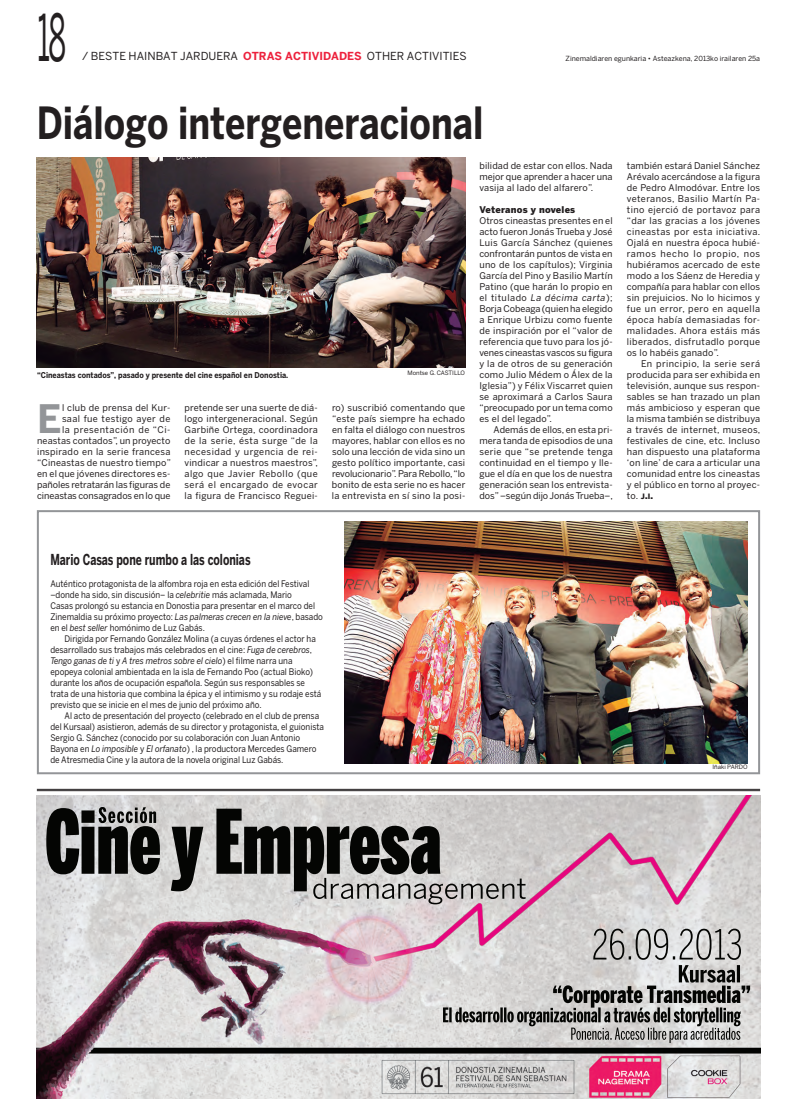
<style>
.page{position:relative;width:797px;height:1106px;background:#fff}
.page>*{position:absolute;margin:0;border:0;box-sizing:border-box;transform-origin:0 0}
.t1{font:64px "Benton Sans";color:#231f20;scale:.45 1}
.t2{font:700 44px "Benton Sans";color:#231f20;scale:.8 1}
.t3{font:700 38.9px "Benton Sans";color:#939598}
.t4{font:700 15px "Benton Sans";color:#231f20;scale:.7 1}
.t5{font:11px "Benton Sans";color:#231f20}
.t6{font:9.2px/11px "Benton Sans";letter-spacing:.025em;color:#231f20;text-align:justify}
.t7{font:9.2px "Benton Sans";letter-spacing:.005em;color:#231f20}
.t8{font:9.2px "Benton Sans";letter-spacing:.045em;color:#231f20}
.t9{font:9.2px "Benton Sans";letter-spacing:-.005em;color:#231f20}
.t10{font:9.2px "Benton Sans";color:#231f20}
.t11{font:italic 9.2px "Benton Sans";letter-spacing:.05em;color:#231f20}
.t12{font:9.2px "Benton Sans";letter-spacing:.05em;color:#231f20}
.t13{font:9.2px "Benton Sans";letter-spacing:.065em;color:#231f20}
.t14{font:900 9.2px "Benton Sans";letter-spacing:.03em;color:#231f20}
.t15{font:9px "Benton Sans";color:#231f20;scale:.9 1}
.t16{font:italic 9px "Benton Sans";color:#231f20;scale:.9 1}
.t17{font:700 8px "Benton Sans";color:#231f20;scale:.9 1}
.t18{font:7px "Benton Sans";color:#231f20}
.t19{font:6px "Benton Sans";color:#231f20}
.s1{font-weight:700;color:#ed213c}
.s2{font-style:normal}
.s3{font-family:"Benton Sans Black SC800";font-size:7.4px}
.s4{font-family:"Benton Sans Black SC800"}
.s5{font-style:italic}
</style>
<div class="page">
<div style="left:37px;top:510px;width:723px;height:264px;border:2px solid #939598"></div>
<img style="left:37px;top:158px;width:428px;height:209px">
<img style="left:37px;top:795px;width:723px;height:303px">
<hr style="left:37px;top:789px;width:723px;height:1px;background:#231f20">
<hr style="left:37px;top:790px;width:723px;height:1px;background:#231f20">
<img style="left:344px;top:521px;width:403px;height:242px">
<p class="t1" style="left:37px;top:0;width:66px">18</p>
<p class="t5" style="left:82px;top:50px;width:386px">/ beste hainbat jarduera <span class="s1">otras actividades</span> other activities</p>
<p class="t18" style="left:565px;top:54px;width:196px">Zinemaldiaren egunkaria • Asteazkena, 2013ko irailaren 25a</p>
<p class="t2" style="left:37px;top:97px;width:559px">Diálogo intergeneracional</p>
<p class="t17" style="left:37px;top:370px;width:281px">“Cineastas contados”, pasado y presente del cine español en Donostia.</p>
<p class="t19" style="left:407px;top:369px;width:34px">Montse G. CASTI</p>
<p class="t19" style="left:454px;top:369px;width:12px">LLO</p>
<p class="t6" style="left:37px;top:402px;width:135px;text-align:right">l club de prensa del Kur-<br>saal fue testigo ayer de<br>la presentación de “Ci&shy;neastas contados”, un proyecto inspirado en la serie francesa “Cineastas de nuestro tiempo” en el que jóvenes directores es&shy;pañoles retratarán las figuras de cineastas consagrados en lo que</p>
<p class="t6" style="left:184px;top:402px;width:135px">pretende ser una suerte de diá&shy;logo intergeneracional. Según Garbiñe Ortega, coordinadora de la serie, ésta surge “de la necesidad y urgencia de rei&shy;vindicar a nuestros maestros”, algo que Javier Rebollo (que será el encargado de evocar la figura de Francisco Reguei-</p>
<p class="t6" style="left:332px;top:402px;width:135px">ro) suscribió comentando que “este país siempre ha echado en falta el diálogo con nuestros mayores, hablar con ellos es no solo una lección de vida sino un gesto político importante, casi revolucionario”. Para Rebollo, “lo bonito de esta serie no es hacer la entrevista en sí sino la posi-</p>
<p class="t3" style="left:37px;top:396px;width:22px">E</p>
<p class="t6" style="left:479px;top:160px;width:135px">bilidad de estar con ellos. Nada mejor que aprender a hacer una vasija al lado del alfarero”.</p>
<p class="t14" style="left:479px;top:204px;width:97px">Veteranos y noveles</p>
<p class="t6" style="left:479px;top:215px;width:135px">Otros cineastas presentes en el</p>
<p class="t7" style="left:479px;top:226px;width:135px">acto fueron Jonás Trueba y José</p>
<p class="t6" style="left:479px;top:237px;width:135px">Luis García Sánchez (quienes</p>
<p class="t7" style="left:479px;top:248px;width:135px">confrontarán puntos de vista en</p>
<p class="t6" style="left:479px;top:259px;width:135px">uno de los capítulos); Virginia</p>
<p class="t6" style="left:479px;top:270px;width:135px">García del Pino y Basilio Martín</p>
<p class="t6" style="left:479px;top:281px;width:135px">Patino (que harán lo propio en</p>
<p class="t11" style="left:479px;top:292px;width:135px"><span class="s2">el titulado</span> La décima carta<span class="s2">);</span></p>
<p class="t9" style="left:479px;top:303px;width:135px">Borja Cobeaga (quien ha elegido</p>
<p class="t6" style="left:479px;top:314px;width:135px">a Enrique U rbizu como fuente</p>
<p class="t6" style="left:479px;top:325px;width:135px">de inspiración por el “valor de</p>
<p class="t6" style="left:479px;top:336px;width:135px">referencia que tuvo para los jó-</p>
<p class="t9" style="left:479px;top:347px;width:135px">venes cineastas vascos su figura</p>
<p class="t6" style="left:479px;top:358px;width:135px">y la de otros de su generación</p>
<p class="t6" style="left:479px;top:369px;width:135px">como Julio Médem o Álex de la</p>
<p class="t6" style="left:479px;top:380px;width:135px">Iglesia”) y Félix Viscarret quien</p>
<p class="t6" style="left:479px;top:391px;width:135px">se aproximará a Carlos Saura</p>
<p class="t7" style="left:479px;top:402px;width:135px">“preocupado por un tema como</p>
<p class="t6" style="left:479px;top:413px;width:74px">es el del legado”.</p>
<p class="t7" style="left:493px;top:424px;width:121px">Además de ellos, en esta pri-</p>
<p class="t7" style="left:479px;top:435px;width:135px">mera tanda de episodios de una</p>
<p class="t6" style="left:479px;top:446px;width:135px">serie que “se pretende tenga</p>
<p class="t6" style="left:479px;top:457px;width:135px">continuidad en el tiempo y lle-</p>
<p class="t6" style="left:479px;top:468px;width:135px">gue el día en que los de nuestra</p>
<p class="t6" style="left:479px;top:479px;width:135px">generación sean los entrevista-</p>
<p class="t10" style="left:479px;top:490px;width:135px">dos” –según dijo Jonás Trueba–,</p>
<p class="t6" style="left:627px;top:160px;width:135px">también estará Daniel Sánchez</p>
<p class="t6" style="left:627px;top:171px;width:135px">Arévalo acercándose a la figura</p>
<p class="t6" style="left:627px;top:182px;width:135px">de Pedro Almodóvar. Entre los</p>
<p class="t8" style="left:627px;top:193px;width:135px">veteranos, Basilio Martín Pa-</p>
<p class="t8" style="left:627px;top:204px;width:135px">tino ejerció de portavoz para</p>
<p class="t6" style="left:627px;top:215px;width:135px">“dar las gracias a los jóvenes</p>
<p class="t8" style="left:627px;top:226px;width:135px">cineastas por esta iniciativa.</p>
<p class="t6" style="left:627px;top:237px;width:135px">Ojalá en nuestra época hubié-</p>
<p class="t13" style="left:627px;top:248px;width:135px">ramos hecho lo propio, nos</p>
<p class="t6" style="left:627px;top:259px;width:135px">hubiéramos acercado de este</p>
<p class="t6" style="left:627px;top:270px;width:135px">modo a los Sáenz de Heredia y</p>
<p class="t6" style="left:627px;top:281px;width:135px">compañía para hablar con ellos</p>
<p class="t6" style="left:627px;top:292px;width:135px">sin prejuicios. No lo hicimos y</p>
<p class="t8" style="left:627px;top:303px;width:135px">fue un error, pero en aquella</p>
<p class="t6" style="left:627px;top:314px;width:135px">época había demasiadas for-</p>
<p class="t8" style="left:627px;top:325px;width:135px">malidades. Ahora estáis más</p>
<p class="t6" style="left:627px;top:336px;width:135px">liberados, disfrutadlo porque</p>
<p class="t6" style="left:627px;top:347px;width:93px">os lo habéis ganado”.</p>
<p class="t12" style="left:641px;top:358px;width:121px">En principio, la serie será</p>
<p class="t6" style="left:627px;top:369px;width:135px">producida para ser exhibida en</p>
<p class="t6" style="left:627px;top:380px;width:135px">televisión, aunque sus respon-</p>
<p class="t6" style="left:627px;top:391px;width:135px">sables se han trazado un plan</p>
<p class="t6" style="left:627px;top:402px;width:135px">más ambicioso y esperan que</p>
<p class="t6" style="left:627px;top:413px;width:135px">la misma también se distribuya</p>
<p class="t6" style="left:627px;top:424px;width:135px">a través de internet, museos,</p>
<p class="t6" style="left:627px;top:435px;width:135px">festivales de cine, etc. I ncluso</p>
<p class="t6" style="left:627px;top:446px;width:135px">han dispuesto una plataforma</p>
<p class="t6" style="left:627px;top:457px;width:135px">‘on line’ de cara a articular una</p>
<p class="t6" style="left:627px;top:468px;width:135px">comunidad entre los cineastas</p>
<p class="t6" style="left:627px;top:479px;width:135px">y el público en torno al proyec-</p>
<p class="t6" style="left:627px;top:490px;width:28px">to. <span class="s3">j</span><span class="s4">.</span><span class="s3">i</span><span class="s4">.</span></p>
<p class="t4" style="left:50px;top:551px;width:287px">Mario Casas pone rumbo a las colonias</p>
<p class="t15" style="left:50px;top:578px;width:289px">Auténtico protagonista de la alfombra roja en esta edición del Festival</p>
<p class="t15" style="left:50px;top:589px;width:270px">–donde ha sido, sin discusión– la <span class="s5">celebritie</span> más aclamada, Mario</p>
<p class="t15" style="left:50px;top:600px;width:295px">Casas prolongó su estancia en Donostia para presentar en el marco del</p>
<p class="t15" style="left:50px;top:611px;width:304px">Zinemaldia su próximo proyecto: <span class="s5">Las palmeras crecen en la nieve</span>, basado</p>
<p class="t15" style="left:50px;top:622px;width:173px">en el <span class="s5">best seller</span> homónimo de Luz Gabás.</p>
<p class="t15" style="left:64px;top:633px;width:281px">Dirigida por Fernando González Molina (a cuyas órdenes el actor ha</p>
<p class="t15" style="left:50px;top:644px;width:292px">desarrollado sus trabajos más celebrados en el cine: <span class="s5">Fuga de cerebros</span>,</p>
<p class="t16" style="left:50px;top:655px;width:270px">Tengo ganas de ti <span class="s2">y</span> A tres metros sobre el cielo<span class="s2">) el filme narra una</span></p>
<p class="t15" style="left:50px;top:666px;width:293px">epopeya colonial ambientada en la isla de Fernando Poo (actual Bioko)</p>
<p class="t15" style="left:50px;top:677px;width:284px">durante los años de ocupación española. Según sus responsables se</p>
<p class="t15" style="left:50px;top:688px;width:302px">trata de una historia que combina la épica y el intimismo y su rodaje está</p>
<p class="t15" style="left:50px;top:699px;width:236px">previsto que se inicie en el mes de junio del próximo año.</p>
<p class="t15" style="left:64px;top:710px;width:284px">Al acto de presentación del proyecto (celebrado en el club de prensa</p>
<p class="t15" style="left:50px;top:721px;width:305px">del Kursaal) asistieron, además de su director y protagonista, el guionista</p>
<p class="t15" style="left:50px;top:732px;width:279px">Sergio G. Sánchez (conocido por su colaboración con Juan Antonio</p>
<p class="t15" style="left:50px;top:743px;width:297px">Bayona en <span class="s5">Lo imposible</span> y <span class="s5">El orfanato</span>) , la productora Mercedes Gamero</p>
<p class="t15" style="left:50px;top:754px;width:260px">de Atresmedia Cine y la autora de la novela original Luz Gabás.</p>
<p class="t19" style="left:712px;top:763px;width:24px">I ñaki PARDO</p>
</div>
